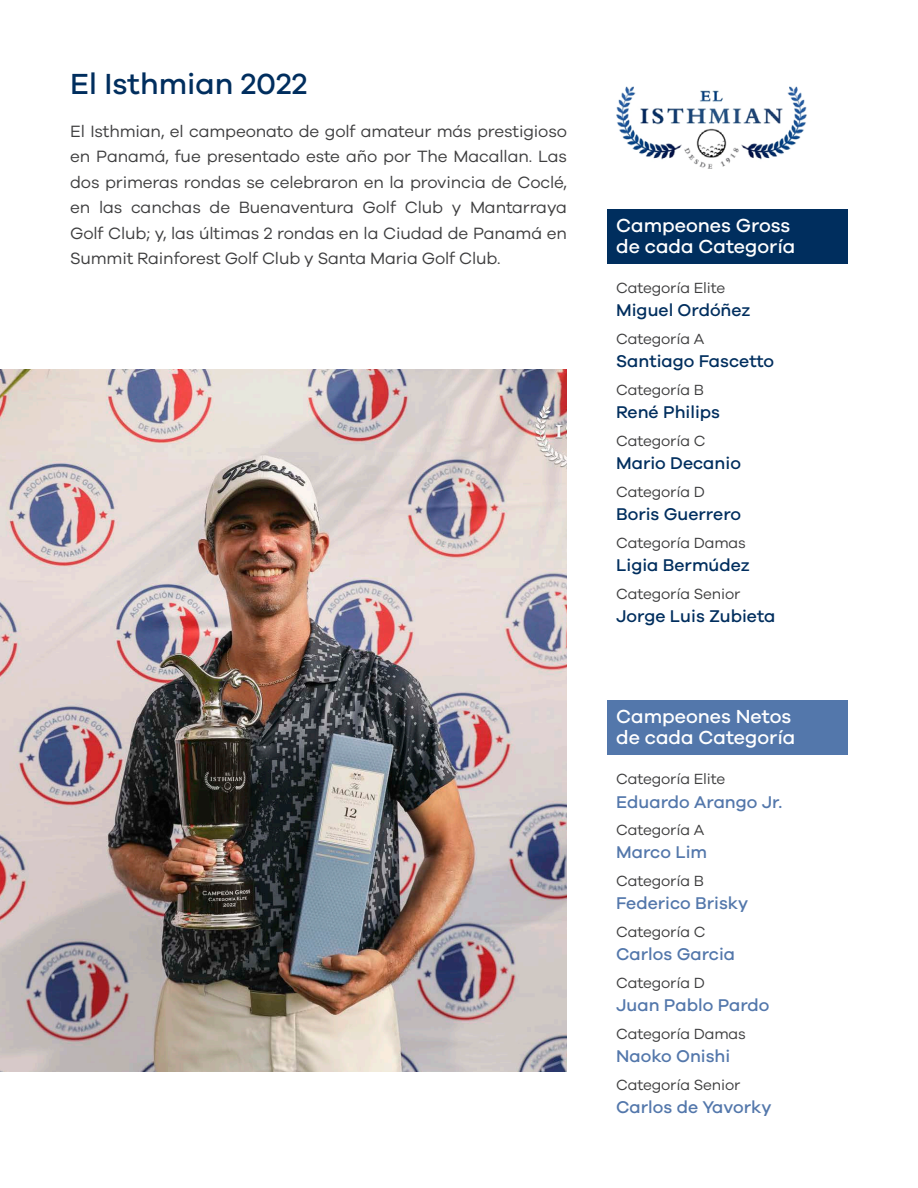
<style>
.page{position:relative;width:918px;height:1188px;background:#fff}
.page>*{position:absolute;margin:0;border:0;box-sizing:border-box;transform-origin:0 0}
.t1{font:500 30px "Galano Grotesque";color:#002e5e}
.t2{font:500 19.5px/21px "Galano Grotesque";color:#fff}
.t3{font:500 17.55px "Galano Grotesque";color:#002e5e}
.t4{font:500 17.55px "Galano Grotesque";color:#5377ab}
.t5{font:16.8px/25.5px "Galano Grotesque";letter-spacing:-.01em;color:#3e3e3f;text-align:justify}
.t6{font:15.15px "Galano Grotesque";letter-spacing:-.01em;color:#3e3e3f}
</style>
<div class="page">
<div style="left:607px;top:209px;width:241px;height:55px;background:#002e5e"></div>
<div style="left:607px;top:700px;width:241px;height:55px;background:#5377ab"></div>
<img style="left:0;top:369px;width:567px;height:702px">
<img style="left:616px;top:86px;width:191px;height:83px">
<h1 class="t1" style="left:70px;top:66px;width:239px">El Isthmian 2022</h1>
<p class="t5" style="left:70px;top:118px;width:498px">El Isthmian, el campeonato de golf amateur más prestigioso en Panamá, fue presentado este año por The Macallan. Las dos primeras rondas se celebraron en la provincia de Coclé, en las canchas de Buenaventura Golf Club y Mantarraya Golf Club; y, las últimas 2 rondas en la Ciudad de Panamá en Summit Rainforest Golf Club y Santa Maria Golf Club.</p>
<p class="t2" style="left:616px;top:215px;width:181px">Campeones Gross de cada Categoría</p>
<p class="t6" style="left:616px;top:279px;width:111px">Categoría Elite</p>
<p class="t3" style="left:616px;top:300px;width:136px">Miguel Ordóñez</p>
<p class="t6" style="left:616px;top:330px;width:90px">Categoría A</p>
<p class="t3" style="left:616px;top:351px;width:160px">Santiago Fascetto</p>
<p class="t6" style="left:616px;top:381px;width:89px">Categoría B</p>
<p class="t3" style="left:616px;top:402px;width:105px">René Philips</p>
<p class="t6" style="left:616px;top:432px;width:91px">Categoría C</p>
<p class="t3" style="left:616px;top:453px;width:126px">Mario Decanio</p>
<p class="t6" style="left:616px;top:483px;width:90px">Categoría D</p>
<p class="t3" style="left:616px;top:504px;width:127px">Boris Guerrero</p>
<p class="t6" style="left:616px;top:533px;width:131px">Categoría Damas</p>
<p class="t3" style="left:616px;top:555px;width:135px">Ligia Bermúdez</p>
<p class="t6" style="left:616px;top:584px;width:126px">Categoría Senior</p>
<p class="t3" style="left:616px;top:605px;width:161px">Jorge Luis Zubieta</p>
<p class="t2" style="left:616px;top:706px;width:181px">Campeones Netos de cada Categoría</p>
<p class="t6" style="left:616px;top:770px;width:111px">Categoría Elite</p>
<p class="t4" style="left:616px;top:791px;width:168px">Eduardo Arango Jr.</p>
<p class="t6" style="left:616px;top:821px;width:90px">Categoría A</p>
<p class="t4" style="left:616px;top:842px;width:93px">Marco Lim</p>
<p class="t6" style="left:616px;top:872px;width:89px">Categoría B</p>
<p class="t4" style="left:616px;top:893px;width:133px">Federico Brisky</p>
<p class="t6" style="left:616px;top:923px;width:91px">Categoría C</p>
<p class="t4" style="left:616px;top:944px;width:121px">Carlos Garcia</p>
<p class="t6" style="left:616px;top:974px;width:90px">Categoría D</p>
<p class="t4" style="left:616px;top:995px;width:155px">Juan Pablo Pardo</p>
<p class="t6" style="left:616px;top:1025px;width:131px">Categoría Damas</p>
<p class="t4" style="left:616px;top:1046px;width:116px">Naoko Onishi</p>
<p class="t6" style="left:616px;top:1075px;width:126px">Categoría Senior</p>
<p class="t4" style="left:616px;top:1097px;width:157px">Carlos de Yavorky</p>
</div>
